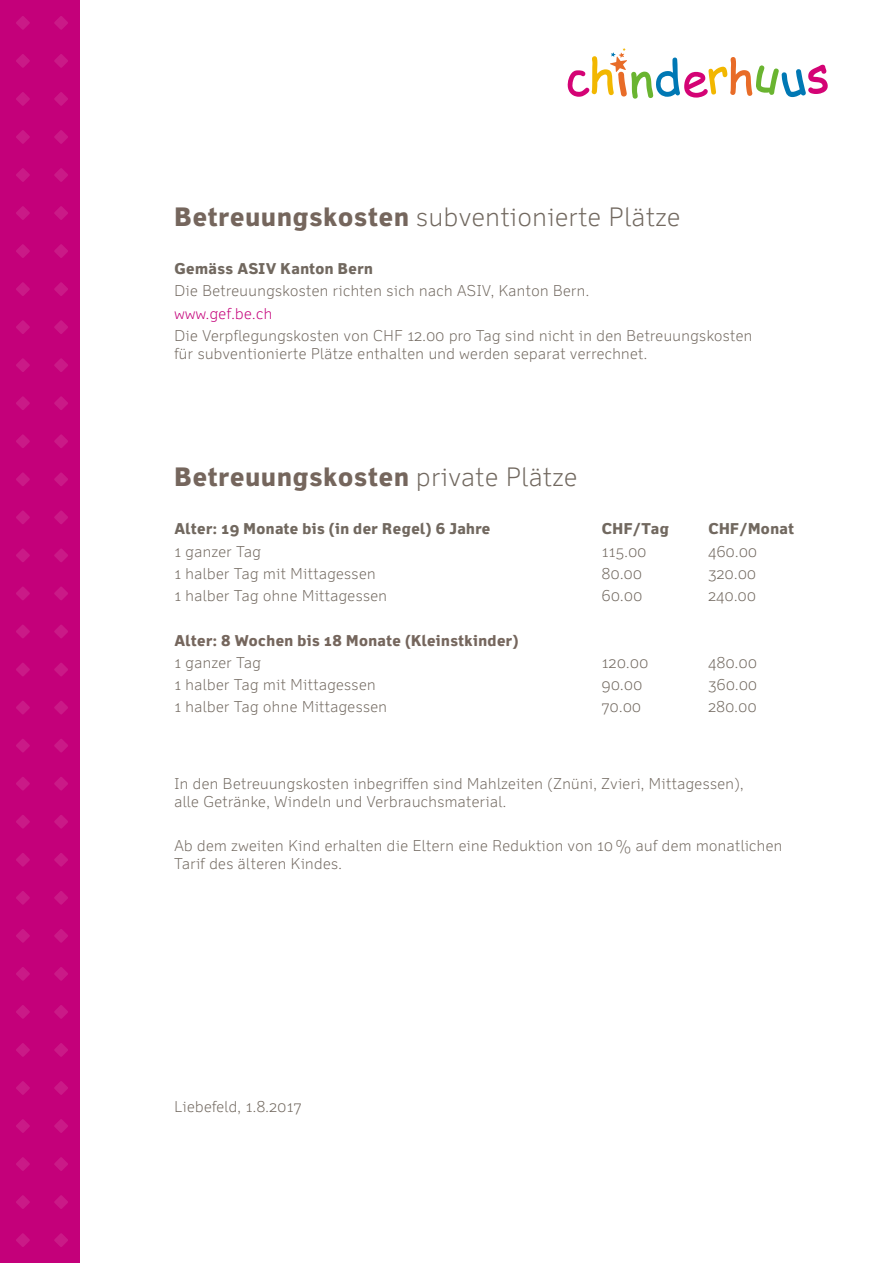
<style>
.page{position:relative;width:893px;height:1263px;background:#c4007a}
.page>*{position:absolute;margin:0;border:0;box-sizing:border-box;transform-origin:0 0}
.t1{font:300 25.5px "Felbridge Std";letter-spacing:.03em;color:#71685f}
.t2{font:800 25.5px "Felbridge Std";letter-spacing:.04em;color:#75665d}
.t3{font:300 15px/18px "Felbridge Std";letter-spacing:.03em;color:#71685f}
.t4{font:800 15px "Felbridge Std";letter-spacing:.03em;color:#71685f}
.t5{font:800 15px "Felbridge Std";letter-spacing:.03em;color:#75665d}
.t6{font:300 15px "Felbridge Std";letter-spacing:.03em;color:#c4007a}
.s1{font-weight:800;color:#75665d}
.s2{font-weight:300;color:#71685f}
</style>
<div class="page">
<svg style="left:16px;top:16px;width:14px;height:14px"></svg>
<svg style="left:54px;top:16px;width:14px;height:14px"></svg>
<svg style="left:16px;top:54px;width:14px;height:14px"></svg>
<svg style="left:54px;top:54px;width:14px;height:14px"></svg>
<svg style="left:16px;top:92px;width:14px;height:14px"></svg>
<svg style="left:54px;top:92px;width:14px;height:14px"></svg>
<svg style="left:16px;top:130px;width:14px;height:14px"></svg>
<svg style="left:54px;top:130px;width:14px;height:14px"></svg>
<svg style="left:16px;top:168px;width:14px;height:14px"></svg>
<svg style="left:54px;top:168px;width:14px;height:14px"></svg>
<svg style="left:16px;top:206px;width:14px;height:14px"></svg>
<svg style="left:54px;top:206px;width:14px;height:14px"></svg>
<svg style="left:16px;top:244px;width:14px;height:14px"></svg>
<svg style="left:54px;top:244px;width:14px;height:14px"></svg>
<svg style="left:16px;top:282px;width:14px;height:14px"></svg>
<svg style="left:54px;top:282px;width:14px;height:14px"></svg>
<svg style="left:16px;top:320px;width:14px;height:14px"></svg>
<svg style="left:54px;top:320px;width:14px;height:14px"></svg>
<svg style="left:16px;top:358px;width:14px;height:14px"></svg>
<svg style="left:54px;top:358px;width:14px;height:14px"></svg>
<svg style="left:16px;top:396px;width:14px;height:14px"></svg>
<svg style="left:54px;top:396px;width:14px;height:14px"></svg>
<svg style="left:16px;top:434px;width:14px;height:14px"></svg>
<svg style="left:54px;top:434px;width:14px;height:14px"></svg>
<svg style="left:16px;top:472px;width:14px;height:14px"></svg>
<svg style="left:54px;top:472px;width:14px;height:14px"></svg>
<svg style="left:16px;top:510px;width:14px;height:14px"></svg>
<svg style="left:54px;top:511px;width:14px;height:13px"></svg>
<svg style="left:16px;top:549px;width:14px;height:13px"></svg>
<svg style="left:54px;top:549px;width:14px;height:13px"></svg>
<svg style="left:16px;top:587px;width:14px;height:13px"></svg>
<svg style="left:54px;top:587px;width:14px;height:13px"></svg>
<svg style="left:16px;top:625px;width:14px;height:13px"></svg>
<svg style="left:54px;top:625px;width:14px;height:13px"></svg>
<svg style="left:16px;top:663px;width:14px;height:13px"></svg>
<svg style="left:54px;top:663px;width:14px;height:13px"></svg>
<svg style="left:16px;top:701px;width:14px;height:13px"></svg>
<svg style="left:54px;top:701px;width:14px;height:13px"></svg>
<svg style="left:16px;top:739px;width:14px;height:13px"></svg>
<svg style="left:54px;top:739px;width:14px;height:14px"></svg>
<svg style="left:16px;top:777px;width:14px;height:14px"></svg>
<svg style="left:54px;top:777px;width:14px;height:14px"></svg>
<svg style="left:16px;top:815px;width:14px;height:14px"></svg>
<svg style="left:54px;top:815px;width:14px;height:14px"></svg>
<svg style="left:16px;top:853px;width:14px;height:14px"></svg>
<svg style="left:54px;top:853px;width:14px;height:14px"></svg>
<svg style="left:16px;top:891px;width:14px;height:14px"></svg>
<svg style="left:54px;top:891px;width:14px;height:14px"></svg>
<svg style="left:16px;top:929px;width:14px;height:14px"></svg>
<svg style="left:54px;top:929px;width:14px;height:14px"></svg>
<svg style="left:16px;top:967px;width:14px;height:14px"></svg>
<svg style="left:54px;top:967px;width:14px;height:14px"></svg>
<svg style="left:16px;top:1005px;width:14px;height:14px"></svg>
<svg style="left:54px;top:1005px;width:14px;height:14px"></svg>
<svg style="left:16px;top:1043px;width:14px;height:14px"></svg>
<svg style="left:54px;top:1043px;width:14px;height:14px"></svg>
<svg style="left:16px;top:1081px;width:14px;height:14px"></svg>
<svg style="left:54px;top:1081px;width:14px;height:14px"></svg>
<svg style="left:16px;top:1119px;width:14px;height:14px"></svg>
<svg style="left:54px;top:1119px;width:14px;height:14px"></svg>
<svg style="left:16px;top:1157px;width:14px;height:14px"></svg>
<svg style="left:54px;top:1157px;width:14px;height:14px"></svg>
<svg style="left:16px;top:1195px;width:14px;height:14px"></svg>
<svg style="left:16px;top:1233px;width:14px;height:14px"></svg>
<svg style="left:54px;top:1195px;width:14px;height:14px"></svg>
<svg style="left:54px;top:1233px;width:14px;height:14px"></svg>
<div style="left:81px;top:0;width:812px;height:1263px;background:#fff"></div>
<svg style="left:567px;top:70px;width:23px;height:27px"></svg>
<svg style="left:684px;top:57px;width:60px;height:41px"></svg>
<svg style="left:744px;top:64px;width:84px;height:34px"></svg>
<svg style="left:591px;top:48px;width:89px;height:51px"></svg>
<h1 class="t1" style="left:174px;top:201px;width:507px"><span class="s1">Betreuungskosten</span> subventionierte Plätze</h1>
<p class="t4" style="left:174px;top:260px;width:200px">Gemäss ASIV Kanton Bern</p>
<p class="t3" style="left:174px;top:282px;width:416px">Die Betreuungskosten richten sich nach ASIV, Kanton Bern.</p>
<p class="t6" style="left:174px;top:304px;width:99px">www.gef.be.ch</p>
<p class="t3" style="left:174px;top:326px;width:579px">Die Verpflegungskosten von CHF 12.00 pro Tag sind nicht in den Betreuungskosten für subventionierte Plätze enthalten und werden separat verrechnet.</p>
<h1 class="t2" style="left:174px;top:462px;width:404px">Betreuungskosten <span class="s2">private Plätze</span></h1>
<p class="t4" style="left:174px;top:520px;width:318px">Alter: 19 Monate bis (in der Regel) 6 Jahre</p>
<p class="t4" style="left:602px;top:520px;width:68px">CHF/Tag</p>
<p class="t4" style="left:708px;top:520px;width:87px">CHF/Monat</p>
<p class="t3" style="left:174px;top:542px;width:88px">1 ganzer Tag</p>
<p class="t3" style="left:602px;top:542px;width:46px">115.00</p>
<p class="t3" style="left:708px;top:542px;width:50px">460.00</p>
<p class="t3" style="left:174px;top:564px;width:203px">1 halber Tag mit Mittagessen</p>
<p class="t3" style="left:602px;top:564px;width:42px">80.00</p>
<p class="t3" style="left:708px;top:564px;width:49px">320.00</p>
<p class="t3" style="left:174px;top:586px;width:214px">1 halber Tag ohne Mittagessen</p>
<p class="t3" style="left:602px;top:586px;width:42px">60.00</p>
<p class="t3" style="left:708px;top:586px;width:49px">240.00</p>
<p class="t5" style="left:174px;top:631px;width:346px">Alter: 8 Wochen bis 18 Monate (Kleinstkinder)</p>
<p class="t3" style="left:174px;top:653px;width:88px">1 ganzer Tag</p>
<p class="t3" style="left:602px;top:653px;width:48px">120.00</p>
<p class="t3" style="left:708px;top:653px;width:50px">480.00</p>
<p class="t3" style="left:174px;top:675px;width:203px">1 halber Tag mit Mittagessen</p>
<p class="t3" style="left:602px;top:675px;width:42px">90.00</p>
<p class="t3" style="left:708px;top:675px;width:50px">360.00</p>
<p class="t3" style="left:174px;top:698px;width:214px">1 halber Tag ohne Mittagessen</p>
<p class="t3" style="left:602px;top:698px;width:41px">70.00</p>
<p class="t3" style="left:708px;top:698px;width:50px">280.00</p>
<p class="t3" style="left:174px;top:774px;width:571px">In den Betreuungskosten inbegriffen sind Mahlzeiten (Znüni, Zvieri, Mittagessen), alle Getränke, Windeln und Verbrauchsmaterial.</p>
<p class="t3" style="left:174px;top:836px;width:609px">Ab dem zweiten Kind erhalten die Eltern eine Reduktion von 10 % auf dem monatlichen<br>Tarif des älteren Kindes.</p>
<p class="t3" style="left:174px;top:1097px;width:129px">Liebefeld, 1.8.2017</p>
</div>
